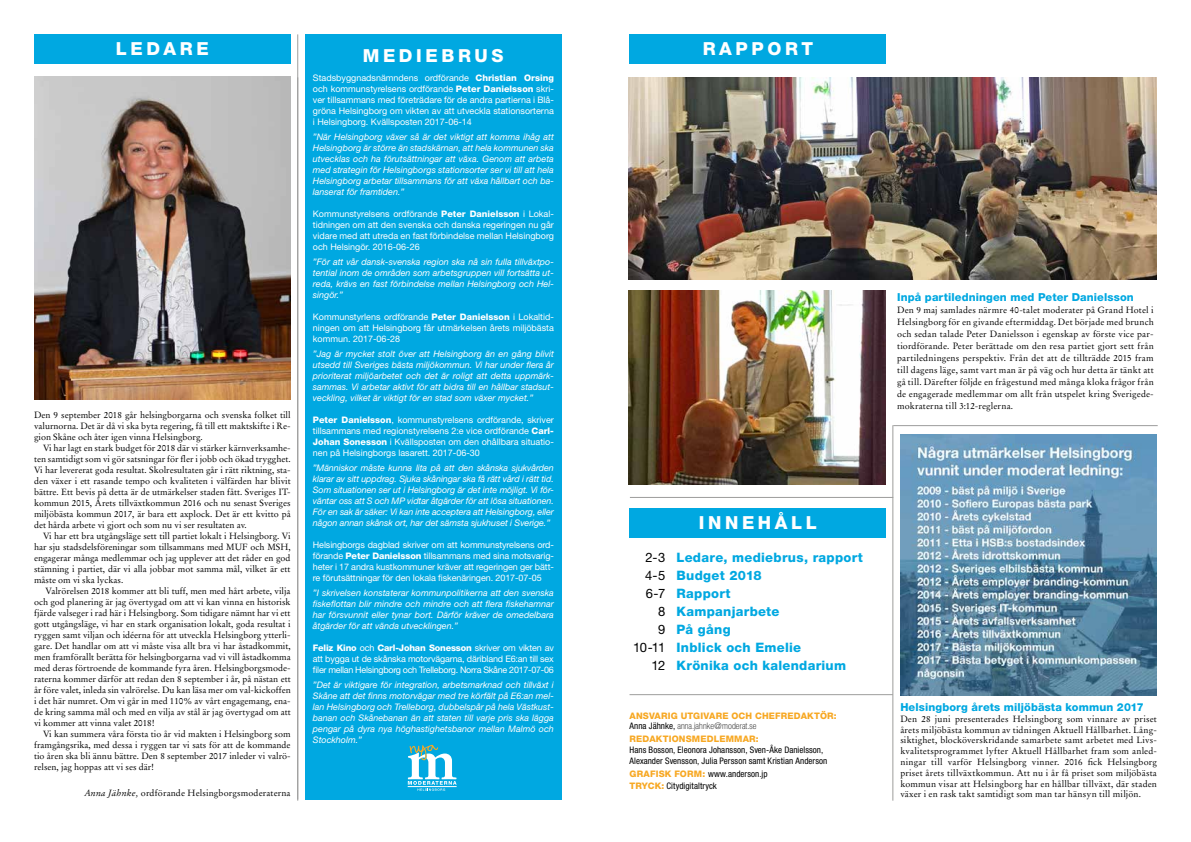
<style>
.page{position:relative;width:1191px;height:842px;background:#fff}
.page>*{position:absolute;margin:0;border:0;box-sizing:border-box;transform-origin:0 0}
.t1{font:800 18px "Helvetica Neue";letter-spacing:.2em;color:#fff}
.t2{font:800 13px "Helvetica Neue";letter-spacing:.02em;color:#00a8e1}
.t3{font:800 11px "Helvetica Neue";letter-spacing:.01em;color:#00a8e1}
.t4{font:9px/11px "Stempel Garamond";color:#000;text-align:justify}
.t5{font:italic 9px/11px "Helvetica Neue";color:#fff;text-align:justify}
.t6{font:9px/11px "Helvetica Neue";color:#fff;text-align:justify}
.t7{font:condensed 9px/10.8px "Helvetica Neue";letter-spacing:.005em;color:#000}
.t8{font:800 9px/10.8px "Helvetica Neue";letter-spacing:.02em;color:#f7a823}
.s1{font-style:italic}
.s2{font-weight:800}
.s3{font-weight:400;color:#000}
.s4{font-weight:400;font-stretch:condensed;color:#000}
.s5{font-weight:100;font-stretch:condensed;color:#000}
.s6{font-weight:800;font-stretch:normal;color:#f7a823}
</style>
<div class="page">
<div style="left:34px;top:34px;width:257px;height:29px;background:#00a8e1"></div>
<hr style="left:297px;top:34px;width:1px;height:765px;background:#9d9d9c">
<img style="left:34px;top:77px;width:257px;height:323px">
<div style="left:629px;top:508px;width:257px;height:30px;background:#00a8e1"></div>
<hr style="left:297px;top:77px;width:1px;height:724px;background:#9d9d9c">
<hr style="left:892px;top:425px;width:1px;height:376px;background:#9d9d9c">
<hr style="left:629px;top:694px;width:264px;height:1px;background:#9d9d9c">
<hr style="left:630px;top:497px;width:263px;height:1px;background:#9d9d9c">
<hr style="left:893px;top:425px;width:264px;height:1px;background:#9d9d9c">
<img style="left:628px;top:290px;width:257px;height:195px">
<img style="left:900px;top:434px;width:256px;height:262px">
<div style="left:305px;top:34px;width:256px;height:765px;background:#00a8e1"></div>
<svg style="left:408px;top:745px;width:48px;height:46px"></svg>
<div style="left:629px;top:34px;width:257px;height:29px;background:#00a8e1"></div>
<img style="left:628px;top:77px;width:528px;height:203px">
<h1 class="t1" style="left:116px;top:38px;width:94px">LEDARE</h1>
<p class="t4" style="left:34px;top:409px;width:258px">Den 9 september 2018 går helsingborgarna och svenska folket till valurnorna. Det är då vi ska byta regering, få till ett maktskifte i Re&shy;gion Skåne och åter igen vinna Helsingborg.</p>
<p class="t4" style="left:34px;top:442px;width:258px;text-indent:9px">Vi har lagt en stark budget för 2018 där vi stärker kärnverksamhe&shy;ten samtidigt som vi gör satsningar för fler i jobb och ökad trygghet.<br>Vi har levererat goda resultat. Skolresultaten går i rätt riktning, sta&shy;den växer i ett rasande tempo och kvaliteten i välfärden har blivit bättre. Ett bevis på detta är de utmärkelser staden fått. Sveriges IT&shy;kommun 2015, Årets tillväxtkommun 2016 och nu senast Sveriges miljöbästa kommun 2017, är bara ett axplock. Det är ett kvitto på det hårda arbete vi gjort och som nu vi ser resultaten av.</p>
<p class="t4" style="left:34px;top:530px;width:258px;text-indent:9px">Vi har ett bra utgångsläge sett till partiet lokalt i Helsingborg. Vi har sju stadsdelsföreningar som tillsammans med MUF och MSH, engagerar många medlemmar och jag upplever att det råder en god stämning i partiet, där vi alla jobbar mot samma mål, vilket är ett måste om vi ska lyckas.</p>
<p class="t4" style="left:34px;top:585px;width:258px;text-indent:11px">Valrörelsen 2018 kommer att bli tuff, men med hårt arbete, vilja och god planering är jag övertygad om att vi kan vinna en historisk fjärde valseger i rad här i Helsingborg. Som tidigare nämnt har vi ett gott utgångsläge, vi har en stark organisation lokalt, goda resultat i ryggen samt viljan och idéerna för att utveckla Helsingborg ytterli&shy;gare. Det handlar om att vi måste visa allt bra vi har åstadkommit, men framförallt berätta för helsingborgarna vad vi vill åstadkomma med deras förtroende de kommande fyra åren. Helsingborgsmode&shy;raterna kommer därför att redan den 8 september i år, på nästan ett år före valet, inleda sin valrörelse. Du kan läsa mer om val-kickoffen i det här numret. Om vi går in med 110% av vårt engagemang, ena&shy;de kring samma mål och med en vilja av stål är jag övertygad om att vi kommer att vinna valet 2018!</p>
<p class="t4" style="left:34px;top:728px;width:258px;text-indent:9px">Vi kan summera våra första tio år vid makten i Helsingborg som framgångsrika, med dessa i ryggen tar vi sats för att de kommande tio åren ska bli ännu bättre. Den 8 september 2017 inleder vi valrö&shy;relsen, jag hoppas att vi ses där!</p>
<p class="t4" style="left:84px;top:787px;width:208px"><span class="s1">Anna Jähnke,</span> ordförande Helsingborgsmoderaterna</p>
<h1 class="t1" style="left:363px;top:45px;width:142px">MEDIEBRUS</h1>
<p class="t6" style="left:313px;top:72px;width:242px">Stadsbyggnadsnämndens ordförande <span class="s2">Christian Orsing </span>och kommunstyrelsens ordförande <span class="s2">Peter Danielsson</span> skri&shy;ver tillsammans med företrädare för de andra partierna i Blå&shy;gröna Helsingborg om vikten av att utveckla stationsorterna i Helsingborg. Kvällsposten 2017-06-14</p>
<p class="t5" style="left:313px;top:131px;width:242px">”När Helsingborg växer så är det viktigt att komma ihåg att Helsingborg är större än stadskärnan, att hela kommunen ska utvecklas och ha förutsättningar att växa. Genom att arbeta med strategin för Helsingborgs stationsorter ser vi till att hela Helsingborg arbetar tillsammans för att växa hållbart och ba&shy;lanserat för framtiden.”</p>
<p class="t6" style="left:313px;top:208px;width:242px">Kommunstyrelsens ordförande <span class="s2">Peter Danielsson</span> i Lokal&shy;tidningen om att den svenska och danska regeringen nu går vidare med att utreda en fast förbindelse mellan Helsingborg och Helsingör. 2016-06-26</p>
<p class="t5" style="left:313px;top:256px;width:242px">”För att vår dansk-svenska region ska nå sin fulla tillväxtpo&shy;tential inom de områden som arbetsgruppen vill fortsätta ut&shy;reda, krävs en fast förbindelse mellan Helsingborg och Hel&shy;singör.”</p>
<p class="t6" style="left:313px;top:311px;width:242px">Kommunstyrlens ordförande <span class="s2">Peter Danielsson</span> i Lokaltid&shy;ningen om att Helsingborg får utmärkelsen årets miljöbästa kommun. 2017-06-28</p>
<p class="t5" style="left:313px;top:348px;width:242px">”Jag är mycket stolt över att Helsingborg än en gång blivit utsedd till Sveriges bästa miljökommun. Vi har under flera år prioriterat miljöarbetet och det är roligt att detta uppmärk&shy;sammas. Vi arbetar aktivt för att bidra till en hållbar stadsut&shy;veckling, vilket är viktigt för en stad som växer mycket.”</p>
<p class="t6" style="left:313px;top:414px;width:242px"><span class="s2">Peter Danielsson</span>, kommunstyrelsens ordförande, skriver tillsammans med regionstyrelsens 2:e vice ordförande <span class="s2">Carl-Johan Sonesson</span> i Kvällsposten om den ohållbara situatio&shy;nen på Helsingborgs lasarett. 2017-06-30</p>
<p class="t5" style="left:313px;top:462px;width:242px">”Människor måste kunna lita på att den skånska sjukvården klarar av sitt uppdrag. Sjuka skåningar ska få rätt vård i rätt tid.<br>Som situationen ser ut i Helsingborg är det inte möjligt. Vi för&shy;väntar oss att S och MP vidtar åtgärder för att lösa situationen.<br>För en sak är säker: Vi kan inte acceptera att Helsingborg, eller någon annan skånsk ort, har det sämsta sjukhuset i Sverige.”</p>
<p class="t6" style="left:313px;top:539px;width:242px">Helsingborgs dagblad skriver om att kommunstyrelsens ord&shy;förande <span class="s2">Peter Danielsson</span> tillsammans med sina motsvarig&shy;heter i 17 andra kustkommuner kräver att regeringen ger bätt&shy;re förutsättningar för den lokala fiskenäringen. 2017-07-05</p>
<p class="t5" style="left:313px;top:587px;width:242px">”I skrivelsen konstaterar kommunpolitikerna att den svenska fiskeflottan blir mindre och mindre och att flera fiskehamnar har försvunnit eller tynar bort. Därför kräver de omedelbara åtgärder för att vända utvecklingen.”</p>
<p class="t6" style="left:313px;top:642px;width:242px"><span class="s2">Feliz Kino</span> och <span class="s2">Carl-Johan Sonesson</span> skriver om vikten av att bygga ut de skånska motorvägarna, däribland E6:an till sex filer mellan Helsingborg och Trelleborg. Norra Skåne 2017-07-06</p>
<p class="t5" style="left:313px;top:679px;width:242px">”Det är viktigare för integration, arbetsmarknad och tillväxt i Skåne att det finns motorvägar med tre körfält på E6:an mel&shy;lan Helsingborg och Trelleborg, dubbelspår på hela Västkust&shy;banan och Skånebanan än att staten till varje pris ska lägga pengar på dyra nya höghastighetsbanor mellan Malmö och Stockholm.”</p>
<h1 class="t1" style="left:702px;top:38px;width:112px">RAPPORT</h1>
<p class="t3" style="left:897px;top:290px;width:238px">Inpå partiledningen med Peter Danielsson</p>
<p class="t4" style="left:897px;top:304px;width:258px;line-height:12px">Den 9 maj samlades närmre 40-talet moderater på Grand Hotel i Helsingborg för en givande eftermiddag. Det började med brunch och sedan talade Peter Danielsson i egenskap av förste vice par&shy;tiordförande. Peter berättade om den resa partiet gjort sett från partiledningens perspektiv. Från det att de tillträdde 2015 fram till dagens läge, samt vart man är på väg och hur detta är tänkt att gå till. Därefter följde en frågestund med många kloka frågor från de engagerade medlemmar om allt från utspelet kring Sverigede&shy;mokraterna till 3:12-reglerna.</p>
<h1 class="t1" style="left:699px;top:512px;width:119px">INNEHÅLL</h1>
<h2 class="t2" style="left:645px;top:550px;width:219px"><span class="s3">2-3</span> Ledare, mediebrus, rapport</h2>
<h2 class="t2" style="left:645px;top:568px;width:118px"><span class="s3">4-5</span> Budget 2018</h2>
<h2 class="t2" style="left:646px;top:586px;width:86px"><span class="s3">6-7</span> Rapport</h2>
<h2 class="t2" style="left:658px;top:604px;width:123px"><span class="s3">8</span> Kampanjarbete</h2>
<h2 class="t2" style="left:658px;top:622px;width:74px"><span class="s3">9</span> På gång</h2>
<h2 class="t2" style="left:633px;top:640px;width:169px"><span class="s3">10-11</span> Inblick och Emelie</h2>
<h2 class="t2" style="left:651px;top:658px;width:196px"><span class="s3">12</span> Krönika och kalendarium</h2>
<p class="t8" style="left:629px;top:710px;width:209px">ANSVARIG UTGIVARE OCH CHEFREDAKTÖR:<br><span class="s4">Anna Jähnke,</span> <span class="s5">anna.jahnke@moderat.se</span></p>
<p class="t8" style="left:629px;top:734px;width:131px">REDAKTIONSMEDLEMMAR:</p>
<p class="t7" style="left:629px;top:744px;width:199px">Hans Bosson, Eleonora Johansson, Sven-Åke Danielsson,<br>Alexander Svensson, Julia Persson samt Kristian Anderson</p>
<p class="t7" style="left:629px;top:768px;width:139px;line-height:12px"><span class="s6">GRAFISK FORM:</span> www.anderson.jp<br><span class="s6">TRYCK:</span> Citydigitaltryck</p>
<p class="t3" style="left:900px;top:701px;width:245px">Helsingborg årets miljöbästa kommun 2017</p>
<p class="t4" style="left:900px;top:713px;width:258px">Den 28 juni presenterades Helsingborg som vinnare av priset årets miljöbästa kommun av tidningen Aktuell Hållbarhet. Lång&shy;siktighet, blocköverskridande samarbete samt arbetet med Livs&shy;kvalitetsprogrammet lyfter Aktuell Hållbarhet fram som anled&shy;ningar till varför Helsingborg vinner. 2016 fick Helsingborg priset årets tillväxtkommun. Att nu i år få priset som miljöbästa kommun visar att Helsingborg har en hållbar tillväxt, där staden växer i en rask takt samtidigt som man tar hänsyn till miljön.</p>
</div>
